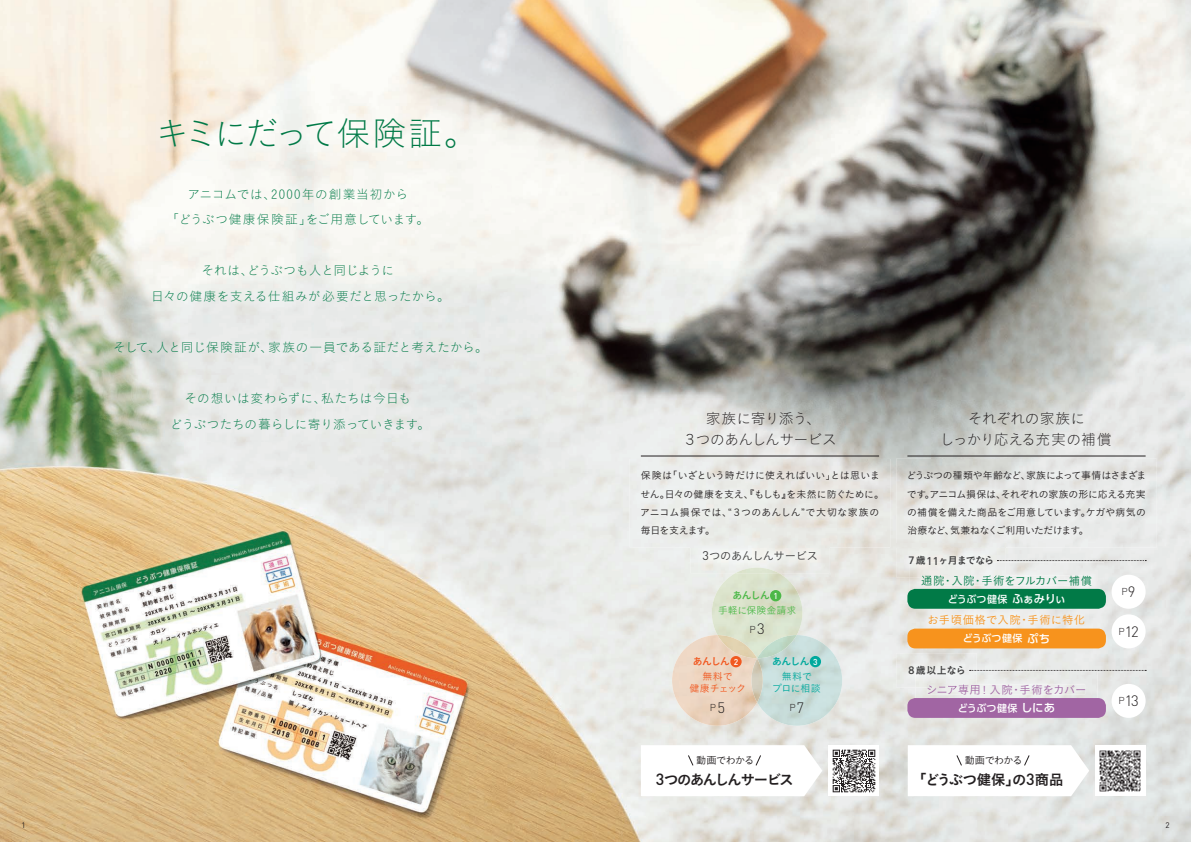
<style>
.page{position:relative;width:1191px;height:842px;background:#fff}
.page>*{position:absolute;margin:0;border:0;box-sizing:border-box;transform-origin:0 0}
.t1{font:34px "Koburina Go Std W1";letter-spacing:-.095em;color:#017a47}
.t2{font:14.9px/21.3px "Koburina Go Std W1";letter-spacing:-.045em;color:#231f20;text-align:center}
.t3{font:300 14.9px "DIN";color:#231f20}
.t4{font:14.4px "Koburina Go Std W6";letter-spacing:-.03em;color:#231f20}
.t5{font:14.4px "Koburina Go Std W6";letter-spacing:-.095em;color:#231f20}
.t6{font:12.8px/25.5px "Koburina Go Std W1";letter-spacing:-.005em;color:#017a47;text-align:center}
.t7{font:12.8px/25.5px "Koburina Go Std W1";letter-spacing:.045em;color:#017a47;text-align:center}
.t8{font:11.3px "Koburina Go Std W3";letter-spacing:-.005em;color:#017a47}
.t9{font:11.3px "Koburina Go Std W3";letter-spacing:-.02em;color:#a165a3}
.t10{font:11.3px "Koburina Go Std W3";letter-spacing:.05em;color:#f7931d}
.t11{font:11.3px "Koburina Go Std W3";letter-spacing:-.045em;color:#3e3e3f}
.t12{font:10.2px "Koburina Go Std W3";letter-spacing:-.065em;color:#231f20}
.t13{font:9.9px/18.4px "Koburina Go Std W3";letter-spacing:-.005em;color:#231f20}
.t14{font:500 9.9px "UD Shin Go Pro";letter-spacing:.04em;color:#fff}
.t15{font:9.9px "Koburina Go Std W6";letter-spacing:-.07em;color:#3e3e3f}
.t16{font:9.9px/12.8px "Koburina Go Std W3";color:#f15921;text-align:center}
.t17{font:300 9.9px "DIN";color:#231f20}
.t18{font:9.9px "Koburina Go Std W3";color:#4cb848}
.t19{font:9.9px/12.8px "Koburina Go Std W3";letter-spacing:-.005em;color:#00a99d;text-align:center}
.t20{font:9.9px "Koburina Go Std W6";letter-spacing:-.045em;color:#3e3e3f}
.t21{font:9.9px "Koburina Go Std W6";color:#4cb848}
.t22{font:9.9px "Koburina Go Std W6";color:#00a99d}
.t23{font:9.9px "Koburina Go Std W6";color:#f15921}
.t24{font:8px "DIN Pro";color:#231f20}
.s1{font-family:"DIN";font-size:12.5px}
.s2{font-family:"DIN";font-weight:500;font-size:8.5px;color:#fff}
.s3{font-size:14.9px}
.s4{font-family:"DIN";font-weight:500;font-size:16.1px}
.s5{font-family:"DIN";font-weight:500;font-size:11.1px}
.s6{font-size:11.3px}
.s7{font-family:"DIN"}
.s8{font-size:9.9px}
</style>
<div class="page">
<img style="left:0;top:0;width:1191px;height:842px">
<img style="left:104px;top:177px;width:387px;height:264px">
<img style="left:629px;top:459px;width:261px;height:88px">
<img style="left:149px;top:107px;width:318px;height:54px">
<img style="left:675px;top:400px;width:171px;height:58px">
<img style="left:896px;top:459px;width:260px;height:88px">
<img style="left:931px;top:400px;width:191px;height:58px">
<hr style="left:907px;top:456px;width:238px;height:1px;background:#231f20">
<hr style="left:641px;top:456px;width:238px;height:1px;background:#231f20">
<div style="left:1111px;top:614px;width:34px;height:34px;background:#fff;border-radius:50%"></div>
<img style="left:916px;top:609px;width:181px;height:20px">
<div style="left:907px;top:629px;width:199px;height:19px;background:#f7931d;border-radius:8px"></div>
<img style="left:909px;top:562px;width:195px;height:29px">
<img style="left:921px;top:575px;width:170px;height:10px">
<div style="left:907px;top:589px;width:199px;height:20px;background:#017a47;border-radius:8px"></div>
<div style="left:1111px;top:575px;width:34px;height:34px;background:#fff;border-radius:50%"></div>
<img style="left:896px;top:543px;width:109px;height:35px">
<img style="left:909px;top:562px;width:96px;height:16px">
<img style="left:921px;top:575px;width:84px;height:3px">
<svg style="left:997px;top:560px;width:149px;height:1px"></svg>
<img style="left:915px;top:672px;width:182px;height:26px">
<img style="left:928px;top:684px;width:157px;height:10px">
<div style="left:907px;top:698px;width:199px;height:20px;background:#a165a3;border-radius:8px"></div>
<div style="left:1111px;top:684px;width:34px;height:34px;background:#fff;border-radius:50%"></div>
<img style="left:896px;top:653px;width:80px;height:35px">
<img style="left:915px;top:672px;width:61px;height:16px">
<img style="left:928px;top:684px;width:48px;height:4px">
<svg style="left:969px;top:670px;width:177px;height:1px"></svg>
<img style="left:828px;top:745px;width:51px;height:51px">
<svg style="left:641px;top:745px;width:181px;height:51px"></svg>
<div style="left:1095px;top:745px;width:50px;height:51px;background:#fff"></div>
<img style="left:1099px;top:750px;width:42px;height:42px">
<svg style="left:907px;top:745px;width:182px;height:51px"></svg>
<img style="left:690px;top:538px;width:139px;height:35px">
<img style="left:711px;top:573px;width:91px;height:62px">
<img style="left:735px;top:567px;width:44px;height:6px">
<div style="left:770px;top:590px;width:11px;height:11px;background:#4cb848;border-radius:50%"></div>
<img style="left:672px;top:635px;width:170px;height:91px">
<img style="left:717px;top:635px;width:79px;height:23px">
<div style="left:809px;top:656px;width:12px;height:11px;background:#00a99d;border-radius:50%"></div>
<img style="left:751px;top:658px;width:12px;height:44px">
<div style="left:730px;top:656px;width:11px;height:11px;background:#f15921;border-radius:50%"></div>
<h1 class="t1" style="left:155px;top:108px;width:324px">キミにだって保険証。</h1>
<p class="t7" style="left:166px;top:181px;width:265px">アニコムでは、2000年の創業当初から<br>「どうぶつ健康保険証」をご用意しています。</p>
<p class="t6" style="left:151px;top:257px;width:300px">それは、どうぶつも人と同じように<br>日々の健康を支える仕組みが必要だと思ったから。</p>
<p class="t6" style="left:113px;top:334px;width:376px">そして、人と同じ保険証が、家族の一員である証だと考えたから。</p>
<p class="t6" style="left:170px;top:385px;width:261px">その想いは変わらずに、私たちは今日も<br>どうぶつたちの暮らしに寄り添っていきます。</p>
<h2 class="t2" style="left:682px;top:407px;width:156px">家族に寄り添う、<br>３つのあんしんサービス</h2>
<p class="t13" style="left:640px;top:466px;width:245px">保険は「いざという時だけに使えればいい」とは思いません。日々の健康を支え、『もしも』を未然に防ぐために。アニコム損保では、“３つのあんしん”で大切な家族の毎日を支えます。</p>
<p class="t11" style="left:702px;top:547px;width:117px"><span class="s1">3</span>つのあんしんサービス</p>
<p class="t21" style="left:732px;top:588px;width:47px">あんしん <span class="s2">1</span></p>
<p class="t18" style="left:718px;top:602px;width:80px">手軽に保険金請求</p>
<p class="t17" style="left:749px;top:623px;width:17px">P<span class="s3">3</span></p>
<p class="t23" style="left:693px;top:654px;width:47px">あんしん <span class="s2">2</span></p>
<p class="t16" style="left:689px;top:669px;width:58px">無料で<br>健康チェック</p>
<p class="t17" style="left:709px;top:702px;width:17px">P<span class="s3">5</span></p>
<p class="t22" style="left:772px;top:654px;width:47px">あんしん <span class="s2">3</span></p>
<p class="t19" style="left:772px;top:669px;width:50px">無料で<br>プロに相談</p>
<p class="t17" style="left:789px;top:701px;width:16px">P<span class="s3">7</span></p>
<p class="t12" style="left:696px;top:752px;width:60px">動画でわかる</p>
<h3 class="t5" style="left:656px;top:768px;width:140px"><span class="s4">3</span>つのあんしんサービス</h3>
<h2 class="t2" style="left:939px;top:407px;width:174px">それぞれの家族に<br>しっかり応える充実の補償</h2>
<p class="t13" style="left:906px;top:466px;width:242px;text-align:justify">どうぶつの種類や年齢など、家族によって事情はさまざまです。アニコム損保は、それぞれの家族の形に応える充実の補償を備えた商品をご用意しています。ケガや病気の治療など、気兼ねなくご利用いただけます。</p>
<p class="t15" style="left:906px;top:553px;width:89px">７歳<span class="s5">11</span>ヶ月までなら</p>
<p class="t8" style="left:921px;top:572px;width:172px">通院・入院・手術をフルカバー補償</p>
<p class="t14" style="left:947px;top:591px;width:120px">どうぶつ健保 <span class="s6">ふぁみりぃ</span></p>
<p class="t10" style="left:927px;top:612px;width:159px">お手頃価格で入院・手術に特化</p>
<p class="t14" style="left:962px;top:630px;width:89px">どうぶつ健保 <span class="s6">ぷち</span></p>
<p class="t20" style="left:906px;top:663px;width:61px">８歳以上なら</p>
<p class="t9" style="left:926px;top:681px;width:162px">シニア専用 <span class="s7">!</span> 入院・手術をカバー</p>
<p class="t14" style="left:957px;top:700px;width:99px">どうぶつ健保 <span class="s6">しにあ</span></p>
<p class="t12" style="left:964px;top:752px;width:60px">動画でわかる</p>
<h3 class="t4" style="left:912px;top:768px;width:153px">「どうぶつ健保」の<span class="s4">3</span>商品</h3>
<p class="t17" style="left:1121px;top:586px;width:15px">P<span class="s3">9</span></p>
<h2 class="t3" style="left:1118px;top:622px;width:22px"><span class="s8">P</span>12</h2>
<h2 class="t3" style="left:1118px;top:692px;width:22px"><span class="s8">P</span>13</h2>
<p class="t24" style="left:21px;top:819px;width:6px">1</p>
<p class="t24" style="left:1165px;top:819px;width:6px">2</p>
</div>
